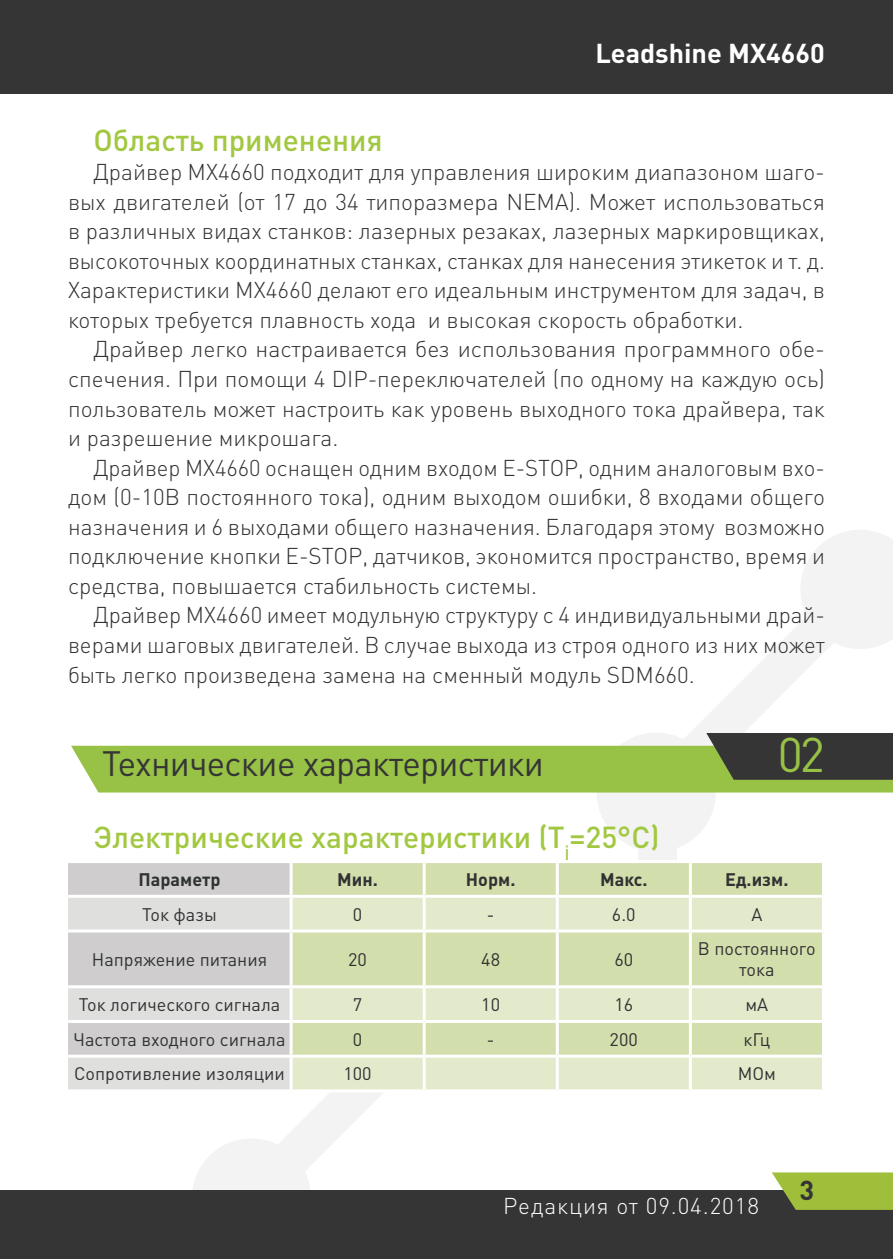
<style>
.page{position:relative;width:893px;height:1259px;background:#fff}
.page>*{position:absolute;margin:0;border:0;box-sizing:border-box;transform-origin:0 0}
.t1{font:48px "DIN Pro";color:#97c245}
.t2{font:34.8px "DIN Pro";letter-spacing:-.02em;color:#363536}
.t3{font:500 30px "DIN Pro";color:#a2c841}
.t4{font:700 27px "DIN Pro";color:#fff}
.t5{font:700 27px "DIN Pro";color:#363536}
.t6{font:300 22.8px/29.7px "DIN Pro";color:#303232;text-align:justify}
.t7{font:300 22.8px "DIN Pro";letter-spacing:.04em;color:#fff}
.t8{font:18px/21px "DIN Pro";color:#303232;text-align:center}
.t9{font:700 18px "DIN Pro";color:#303232}
</style>
<div class="page">
<div style="left:597px;top:732px;width:119px;height:120px;background:#f3f3f3;border-radius:50%"></div>
<div style="left:192px;top:1138px;width:119px;height:119px;background:#f3f3f3;border-radius:50%"></div>
<div style="left:638px;top:792px;width:39px;height:203px;background:#f3f3f3"></div>
<svg style="left:268px;top:1093px;width:115px;height:78px"></svg>
<div style="left:0;top:0;width:893px;height:94px;background:#363536"></div>
<div style="left:0;top:1190px;width:893px;height:69px;background:#363536"></div>
<svg style="left:772px;top:1172px;width:121px;height:38px;background:#99b640"></svg>
<svg style="left:71px;top:530px;width:822px;height:262px"></svg>
<div style="left:293px;top:863px;width:529px;height:32px;background:#d3dead"></div>
<svg style="left:68px;top:863px;width:222px;height:226px;background:#d6d5d5"></svg>
<svg style="left:293px;top:898px;width:529px;height:191px;background:#dbe4bd"></svg>
<hr style="left:557px;top:860px;width:133px;height:3px;background:#fff">
<hr style="left:68px;top:895px;width:223px;height:3px;background:#fff">
<hr style="left:557px;top:895px;width:133px;height:3px;background:#fff">
<hr style="left:68px;top:929px;width:223px;height:3px;background:#fff">
<hr style="left:291px;top:929px;width:133px;height:3px;background:#fff">
<hr style="left:424px;top:929px;width:133px;height:3px;background:#fff">
<hr style="left:557px;top:929px;width:133px;height:3px;background:#fff">
<hr style="left:690px;top:929px;width:135px;height:3px;background:#fff">
<hr style="left:68px;top:985px;width:223px;height:3px;background:#fff">
<hr style="left:291px;top:985px;width:133px;height:3px;background:#fff">
<hr style="left:424px;top:985px;width:133px;height:3px;background:#fff">
<hr style="left:557px;top:985px;width:133px;height:3px;background:#fff">
<hr style="left:690px;top:985px;width:135px;height:3px;background:#fff">
<hr style="left:68px;top:1020px;width:223px;height:3px;background:#fff">
<hr style="left:291px;top:1020px;width:133px;height:3px;background:#fff">
<hr style="left:424px;top:1020px;width:133px;height:3px;background:#fff">
<hr style="left:557px;top:1020px;width:133px;height:3px;background:#fff">
<hr style="left:690px;top:1020px;width:135px;height:3px;background:#fff">
<hr style="left:68px;top:1054px;width:223px;height:3px;background:#fff">
<hr style="left:291px;top:1054px;width:133px;height:3px;background:#fff">
<hr style="left:424px;top:1054px;width:133px;height:3px;background:#fff">
<hr style="left:557px;top:1054px;width:133px;height:3px;background:#fff">
<hr style="left:690px;top:1054px;width:135px;height:3px;background:#fff">
<hr style="left:423px;top:863px;width:3px;height:32px;background:#fff">
<hr style="left:556px;top:863px;width:3px;height:32px;background:#fff">
<hr style="left:689px;top:863px;width:3px;height:32px;background:#fff">
<hr style="left:423px;top:898px;width:3px;height:31px;background:#fff">
<hr style="left:556px;top:898px;width:3px;height:31px;background:#fff">
<hr style="left:689px;top:898px;width:3px;height:31px;background:#fff">
<hr style="left:423px;top:932px;width:3px;height:53px;background:#fff">
<hr style="left:556px;top:932px;width:3px;height:53px;background:#fff">
<hr style="left:689px;top:932px;width:3px;height:53px;background:#fff">
<hr style="left:423px;top:988px;width:3px;height:32px;background:#fff">
<hr style="left:556px;top:988px;width:3px;height:32px;background:#fff">
<hr style="left:689px;top:988px;width:3px;height:32px;background:#fff">
<hr style="left:423px;top:1023px;width:3px;height:31px;background:#fff">
<hr style="left:556px;top:1023px;width:3px;height:31px;background:#fff">
<hr style="left:689px;top:1023px;width:3px;height:31px;background:#fff">
<hr style="left:423px;top:1057px;width:3px;height:32px;background:#fff">
<hr style="left:556px;top:1057px;width:3px;height:32px;background:#fff">
<hr style="left:689px;top:1057px;width:3px;height:32px;background:#fff">
<p class="t4" style="left:595px;top:35px;width:231px">Leadshine MX4660</p>
<h3 class="t3" style="left:94px;top:119px;width:291px">Область применения</h3>
<p class="t6" style="left:68px;top:156px;width:758px;text-indent:26px">Драйвер MX4660 подходит для управления широким диапазоном шаго&shy;вых двигателей (от 17 до 34 типоразмера NEMA). Может использоваться в различных видах станков: лазерных резаках, лазерных маркировщиках, высокоточных координатных станках, станках для нанесения этикеток и т. д.<br>Характеристики MX4660 делают его идеальным инструментом для задач, в которых требуется плавность хода и высокая скорость обработки.</p>
<p class="t6" style="left:68px;top:333px;width:758px;text-indent:26px">Драйвер легко настраивается без использования программного обе&shy;спечения. При помощи 4 DIP-переключателей (по одному на каждую ось) пользователь может настроить как уровень выходного тока драйвера, так и разрешение микрошага.</p>
<p class="t6" style="left:68px;top:452px;width:758px;text-indent:26px">Драйвер MX4660 оснащен одним входом E-STOP, одним аналоговым вхо&shy;дом (0-10В постоянного тока), одним выходом ошибки, 8 входами общего назначения и 6 выходами общего назначения. Благодаря этому возможно подключение кнопки E-STOP, датчиков, экономится пространство, время и средства, повышается стабильность системы.</p>
<p class="t6" style="left:68px;top:599px;width:758px;text-indent:26px">Драйвер MX4660 имеет модульную структуру с 4 индивидуальными драй&shy;верами шаговых двигателей. В случае выхода из строя одного из них может быть легко произведена замена на сменный модуль SDM660.</p>
<h2 class="t2" style="left:102px;top:739px;width:443px">Технические характеристики</h2>
<h1 class="t1" style="left:778px;top:722px;width:49px">02</h1>
<h3 class="t3" style="left:94px;top:817px;width:568px">Электрические характеристики (T<sub>j</sub>=25°C)</h3>
<p class="t9" style="left:139px;top:867px;width:83px">Параметр</p>
<p class="t9" style="left:337px;top:867px;width:42px">Мин.</p>
<p class="t9" style="left:466px;top:867px;width:51px">Норм.</p>
<p class="t9" style="left:600px;top:867px;width:49px">Макс.</p>
<p class="t9" style="left:725px;top:867px;width:65px">Ед.изм.</p>
<p class="t8" style="left:142px;top:903px;width:76px">Ток фазы</p>
<p class="t8" style="left:353px;top:903px;width:11px">0</p>
<p class="t8" style="left:487px;top:903px;width:9px">-</p>
<p class="t8" style="left:612px;top:903px;width:25px">6.0</p>
<p class="t8" style="left:751px;top:903px;width:12px">А</p>
<p class="t8" style="left:92px;top:948px;width:177px">Напряжение питания</p>
<p class="t8" style="left:348px;top:948px;width:20px">20</p>
<p class="t8" style="left:481px;top:948px;width:20px">48</p>
<p class="t8" style="left:614px;top:948px;width:20px">60</p>
<p class="t8" style="left:698px;top:937px;width:119px">В постоянного тока</p>
<p class="t8" style="left:79px;top:993px;width:203px">Ток логического сигнала</p>
<p class="t8" style="left:353px;top:993px;width:11px">7</p>
<p class="t8" style="left:481px;top:993px;width:20px">10</p>
<p class="t8" style="left:614px;top:993px;width:20px">16</p>
<p class="t8" style="left:745px;top:993px;width:24px">мА</p>
<p class="t8" style="left:74px;top:1028px;width:213px">Частота входного сигнала</p>
<p class="t8" style="left:353px;top:1028px;width:11px">0</p>
<p class="t8" style="left:487px;top:1028px;width:9px">-</p>
<p class="t8" style="left:610px;top:1028px;width:30px">200</p>
<p class="t8" style="left:743px;top:1028px;width:28px">кГц</p>
<p class="t8" style="left:74px;top:1062px;width:212px">Сопротивление изоляции</p>
<p class="t8" style="left:343px;top:1062px;width:30px">100</p>
<p class="t8" style="left:738px;top:1062px;width:40px">МОм</p>
<p class="t7" style="left:503px;top:1190px;width:257px">Редакция от 09.04.2018</p>
<p class="t5" style="left:799px;top:1171px;width:16px">3</p>
</div>
